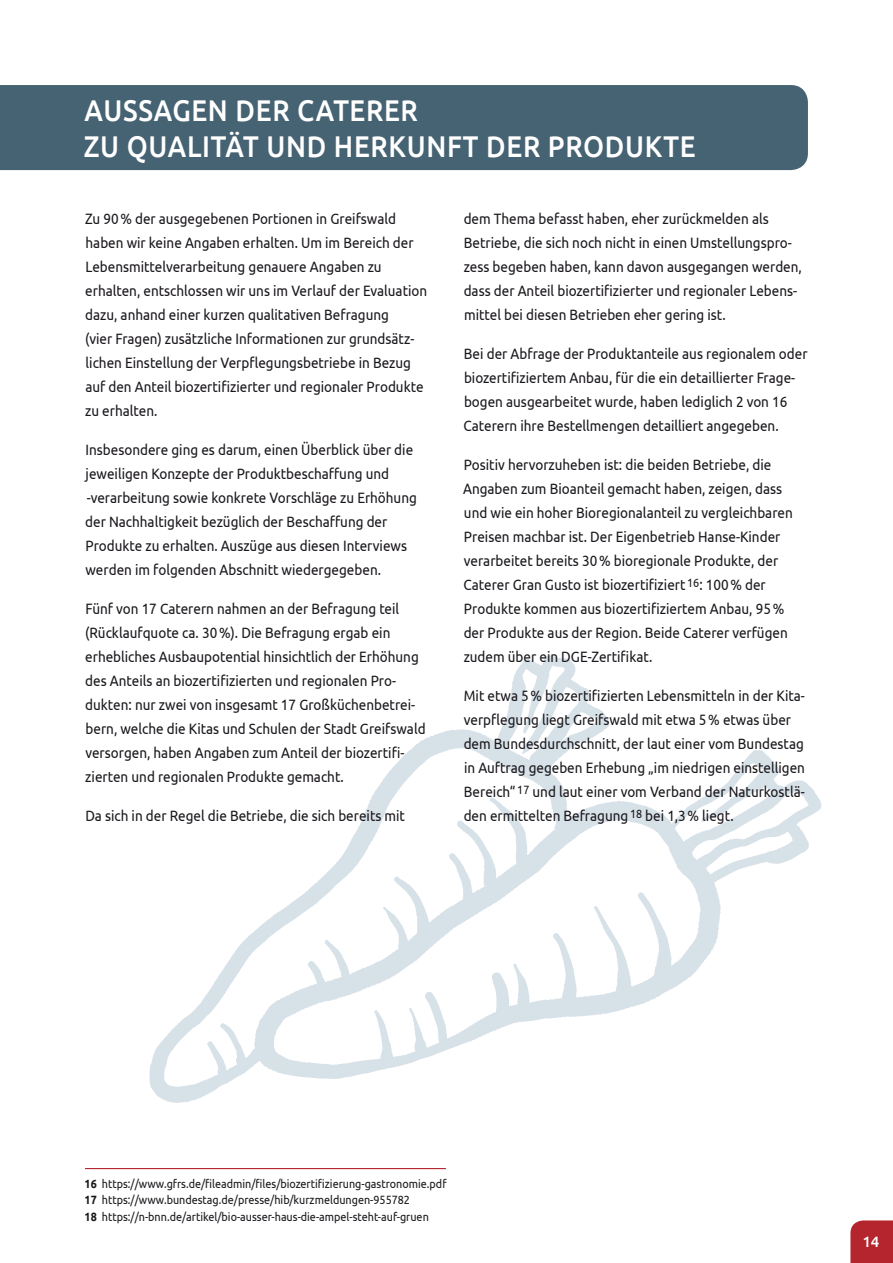
<style>
.page{position:relative;width:893px;height:1263px;background:#fff}
.page>*{position:absolute;margin:0;border:0;box-sizing:border-box;transform-origin:0 0}
.t1{font:500 30px/36px "Ubuntu";letter-spacing:.025em;color:#fff;scale:.9 1}
.t2{font:15px/24px "Ubuntu";color:#1a171c;scale:.9 1}
.t3{font:500 15px "Ubuntu";color:#fff}
.t4{font:12px/16.5px "Ubuntu";color:#1a171c;scale:.9 1}
.s1{font-weight:700}
</style>
<div class="page">
<div style="left:850px;top:1220px;width:43px;height:43px;background:#b5252d"></div>
<img style="left:149px;top:655px;width:673px;height:448px">
<div style="left:0;top:85px;width:808px;height:85px;background:#466373"></div>
<hr style="left:85px;top:1168px;width:361px;height:1px;background:#b5252d">
<h1 class="t1" style="left:84px;top:91px;width:681px">AUSSAGEN DER CATERER<br>ZU QUALITÄT UND HERKUNFT DER PRODUKTE</h1>
<p class="t2" style="left:85px;top:206px;width:382px">Zu 90% der ausgegebenen Portionen in Greifswald haben wir keine Angaben erhalten. Um im Bereich der Lebensmittelverarbeitung genauere Angaben zu erhalten, entschlossen wir uns im Verlauf der Evaluation dazu, anhand einer kurzen qualitativen Befragung<br>(vier Fragen) zusätzliche Informationen zur grundsätz&shy;lichen Einstellung der Verpflegungsbetriebe in Bezug auf den Anteil biozertifizierter und regionaler Produkte zu erhalten.</p>
<p class="t2" style="left:85px;top:437px;width:370px">Insbesondere ging es darum, einen Überblick über die jeweiligen Konzepte der Produktbeschaffung und -verarbeitung sowie konkrete Vorschläge zu Erhöhung der Nachhaltigkeit bezüglich der Beschaffung der Produkte zu erhalten. Auszüge aus diesen Interviews werden im folgenden Abschnitt wiedergegeben.</p>
<p class="t2" style="left:85px;top:596px;width:380px">Fünf von 17 Caterern nahmen an der Befragung teil (Rücklaufquote ca. 30%). Die Befragung ergab ein erhebliches Ausbaupotential hinsichtlich der Erhöhung des Anteils an biozertifizierten und regionalen Pro&shy;dukten: nur zwei von insgesamt 17 Großküchenbetrei&shy;bern, welche die Kitas und Schulen der Stadt Greifswald versorgen, haben Angaben zum Anteil der biozertifi&shy;zierten und regionalen Produkte gemacht.</p>
<p class="t2" style="left:86px;top:803px;width:357px">Da sich in der Regel die Betriebe, die sich bereits mit</p>
<p class="t2" style="left:464px;top:206px;width:377px">dem Thema befasst haben, eher zurückmelden als Betriebe, die sich noch nicht in einen Umstellungspro&shy;zess begeben haben, kann davon ausgegangen werden, dass der Anteil biozertifizierter und regionaler Lebens&shy;mittel bei diesen Betrieben eher gering ist.</p>
<p class="t2" style="left:463px;top:341px;width:384px">Bei der Abfrage der Produktanteile aus regionalem oder biozertifiziertem Anbau, für die ein detaillierter Frage&shy;bogen ausgearbeitet wurde, haben lediglich 2 von 16<br>Caterern ihre Bestellmengen detailliert angegeben.</p>
<p class="t2" style="left:463px;top:452px;width:368px">Positiv hervorzuheben ist: die beiden Betriebe, die Angaben zum Bioanteil gemacht haben, zeigen, dass und wie ein hoher Bioregionalanteil zu vergleichbaren Preisen machbar ist. Der Eigenbetrieb Hanse-Kinder verarbeitet bereits 30% bioregionale Produkte, der Caterer Gran Gusto ist biozertifiziert <sup>16</sup>: 100% der Produkte kommen aus biozertifiziertem Anbau, 95% der Produkte aus der Region. Beide Caterer verfügen zudem über ein DGE-Zertifikat.</p>
<p class="t2" style="left:464px;top:683px;width:381px">Mit etwa 5% biozertifizierten Lebensmitteln in der Kita&shy;verpflegung liegt Greifswald mit etwa 5% etwas über dem Bundesdurchschnitt, der laut einer vom Bundestag in Auftrag gegeben Erhebung „im niedrigen einstelligen Bereich“ <sup>17</sup> und laut einer vom Verband der Naturkostlä&shy;den ermittelten Befragung <sup>18</sup> bei 1,3% liegt.</p>
<p class="t4" style="left:85px;top:1175px;width:404px"><span class="s1">16</span> https://www.gfrs.de/fileadmin/files/biozertifizierung-gastronomie.pdf<br><span class="s1">17</span> https://www.bundestag.de/presse/hib/kurzmeldungen-955782<br><span class="s1">18</span> https://n-bnn.de/artikel/bio-ausser-haus-die-ampel-steht-auf-gruen</p>
<p class="t3" style="left:862px;top:1232px;width:19px">1 4</p>
</div>
